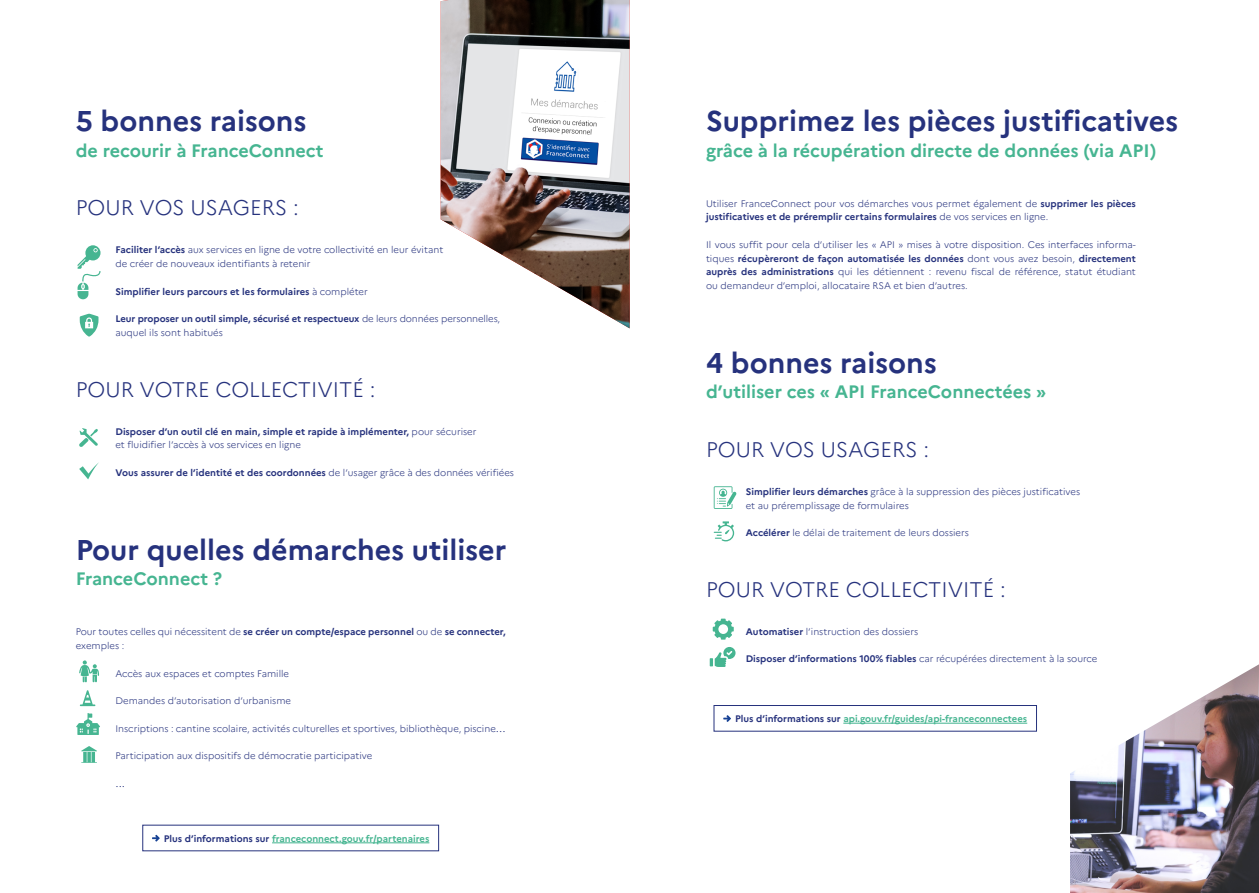
<style>
.page{position:relative;width:1259px;height:893px;background:#fff}
.page>*{position:absolute;margin:0;border:0;box-sizing:border-box;transform-origin:0 0}
.TECH_GOUV_NADI{font:700 28.65px "Marianne";color:#26327d}
.t1{font:300 21.15px "Marianne";color:#26327d}
.TECH_GOUV_NADI-2{font:700 18px "Marianne";color:#46b591}
.Edito_nadi{font:300 12px "Marianne";color:#26327d}
.Edito_nadi-2{font:300 9.6px/13.8px "Marianne";color:#26327d}
.Edito_nadi-3{font:700 9.6px/13.8px "Marianne";color:#26327d}
.Edito_nadi-4{font:700 9.6px "Marianne";color:#46b591}
.s1{font-weight:700}
.s2{font-weight:300}
.s3{font-size:12px}
.s4{color:#26327d}
</style>
<div class="page">
<hr style="left:272px;top:842px;width:157px;height:1px;background:#46b591">
<svg style="left:152px;top:834px;width:8px;height:8px"></svg>
<hr style="left:843px;top:723px;width:184px;height:1px;background:#46b591">
<svg style="left:723px;top:715px;width:8px;height:7px"></svg>
<div style="left:714px;top:705px;width:322px;height:26px;border:1px solid #26327d"></div>
<svg style="left:79px;top:660px;width:20px;height:22px"></svg>
<svg style="left:76px;top:713px;width:24px;height:22px"></svg>
<svg style="left:81px;top:746px;width:16px;height:17px"></svg>
<svg style="left:80px;top:690px;width:15px;height:16px"></svg>
<img style="left:441px;top:0;width:188px;height:328px">
<img style="left:1070px;top:664px;width:189px;height:229px">
<svg style="left:714px;top:521px;width:20px;height:20px"></svg>
<svg style="left:714px;top:486px;width:22px;height:23px"></svg>
<svg style="left:710px;top:647px;width:25px;height:20px"></svg>
<svg style="left:713px;top:619px;width:21px;height:21px"></svg>
<svg style="left:80px;top:314px;width:18px;height:23px"></svg>
<svg style="left:79px;top:428px;width:19px;height:19px"></svg>
<svg style="left:79px;top:462px;width:20px;height:17px"></svg>
<svg style="left:78px;top:245px;width:23px;height:54px"></svg>
<p class="TECH_GOUV_NADI" style="left:76px;top:104px;width:232px">5 bonnes raisons</p>
<p class="TECH_GOUV_NADI-2" style="left:76px;top:139px;width:249px">de recourir à FranceConnect</p>
<p class="t1" style="left:76px;top:195px;width:225px">POUR VOS USAGERS :</p>
<p class="Edito_nadi-2" style="left:115px;top:243px;width:329px"><span class="s1">Faciliter l’accès</span> aux services en ligne de votre collectivité en leur évitant de créer de nouveaux identifiants à retenir</p>
<p class="Edito_nadi-3" style="left:115px;top:284px;width:254px">Simplifier leurs parcours et les formulaires <span class="s2">à compléter</span></p>
<p class="Edito_nadi-2" style="left:115px;top:312px;width:386px"><span class="s1">Leur proposer un outil simple, sécurisé et respectueux</span> de leurs données personnelles, auquel ils sont habitués</p>
<p class="t1" style="left:76px;top:376px;width:301px">POUR VOTRE COLLECTIVITÉ :</p>
<p class="Edito_nadi-3" style="left:115px;top:424px;width:362px">Disposer d’un outil clé en main, simple et rapide à implémenter, <span class="s2">pour sécuriser et fluidifier l’accès à vos services en ligne</span></p>
<p class="Edito_nadi-3" style="left:115px;top:466px;width:400px">Vous assurer de l’identité et des coordonnées <span class="s2">de l’usager grâce à des données vérifiées</span></p>
<p class="TECH_GOUV_NADI" style="left:76px;top:532px;width:432px">Pour quelles démarches utiliser</p>
<p class="TECH_GOUV_NADI-2" style="left:76px;top:568px;width:148px">FranceConnect ?</p>
<p class="Edito_nadi-2" style="left:76px;top:625px;width:431px">Pour toutes celles qui nécessitent de <span class="s1">se créer un compte/espace personnel</span> ou de <span class="s1">se connecter, </span>exemples :</p>
<p class="Edito_nadi-2" style="left:115px;top:666px;width:175px">Accès aux espaces et comptes Famille</p>
<p class="Edito_nadi-2" style="left:115px;top:694px;width:177px">Demandes d’autorisation d’urbanisme</p>
<p class="Edito_nadi-2" style="left:115px;top:721px;width:392px">Inscriptions : cantine scolaire, activités culturelles et sportives, bibliothèque, piscine<span class="s3">...</span></p>
<p class="Edito_nadi-2" style="left:115px;top:749px;width:258px">Participation aux dispositifs de démocratie participative</p>
<p class="Edito_nadi" style="left:115px;top:775px;width:11px">...</p>
<p class="Edito_nadi-4" style="left:164px;top:832px;width:267px"><span class="s4">Plus d’informations sur</span> franceconnect.gouv.fr/partenaires</p>
<p class="TECH_GOUV_NADI" style="left:706px;top:104px;width:473px">Supprimez les pièces justificatives</p>
<p class="TECH_GOUV_NADI-2" style="left:706px;top:139px;width:452px">grâce à la récupération directe de données (via API)</p>
<p class="Edito_nadi-2" style="left:706px;top:196px;width:431px">Utiliser FranceConnect pour vos démarches vous permet également de <span class="s1">supprimer les pièces justificatives et de préremplir certains formulaires</span> de vos services en ligne.</p>
<p class="Edito_nadi-2" style="left:706px;top:237px;width:431px;text-align:justify">Il vous suffit pour cela d’utiliser les « API » mises à votre disposition. Ces interfaces informa&shy;tiques <span class="s1">récupèreront de façon automatisée les données</span> dont vous avez besoin, <span class="s1">directement auprès des administrations</span> qui les détiennent : revenu fiscal de référence, statut étudiant ou demandeur d’emploi, allocataire RSA et bien d’autres.</p>
<p class="TECH_GOUV_NADI" style="left:706px;top:345px;width:232px">4 bonnes raisons</p>
<p class="TECH_GOUV_NADI-2" style="left:706px;top:381px;width:342px">d’utiliser ces « API FranceConnectées »</p>
<p class="t1" style="left:706px;top:436px;width:225px">POUR VOS USAGERS :</p>
<p class="Edito_nadi-2" style="left:746px;top:484px;width:336px"><span class="s1">Simplifier leurs démarches</span> grâce à la suppression des pièces justificatives et au préremplissage de formulaires</p>
<p class="Edito_nadi-2" style="left:746px;top:526px;width:225px"><span class="s1">Accélérer</span> le délai de traitement de leurs dossiers</p>
<p class="t1" style="left:706px;top:576px;width:301px">POUR VOTRE COLLECTIVITÉ :</p>
<p class="Edito_nadi-2" style="left:746px;top:625px;width:174px"><span class="s1">Automatiser</span> l’instruction des dossiers</p>
<p class="Edito_nadi-3" style="left:746px;top:652px;width:353px">Disposer d’informations 100% fiables <span class="s2">car récupérées directement à la source</span></p>
<p class="Edito_nadi-4" style="left:735px;top:713px;width:294px"><span class="s4">Plus d’informations sur</span> api.gouv.fr/guides/api-franceconnectees</p>
</div>
